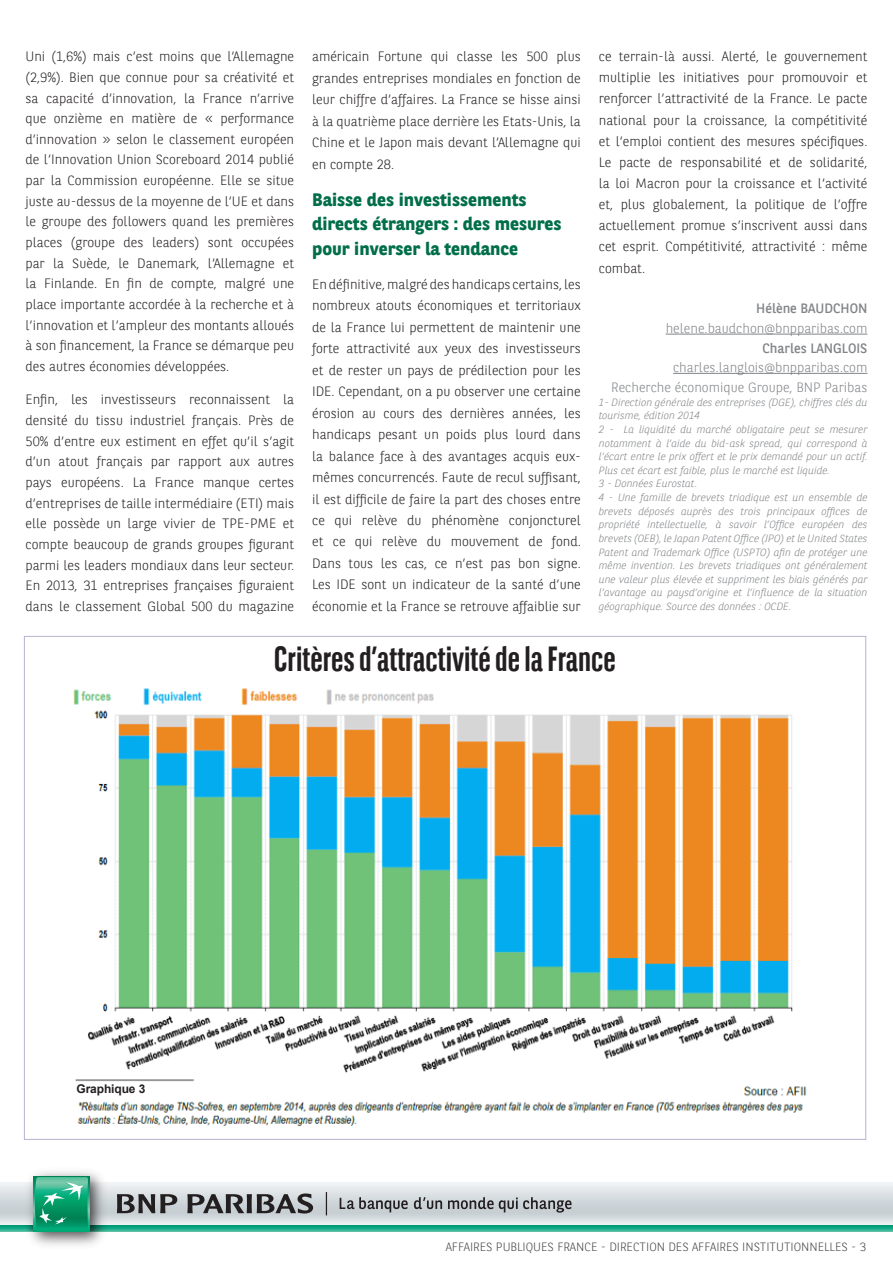
<style>
.page{position:relative;width:893px;height:1263px;background:#fff}
.page>*{position:absolute;margin:0;border:0;box-sizing:border-box;transform-origin:0 0}
.t1{font:700 34.8px "BNPP Sans Condensed";color:#231f20}
.t2{font:700 18px/24.5px "BNPP Sans";color:#006e49}
.t3{font:300 13.5px/20.7px "BNPP Sans";color:#231f20;text-align:justify}
.t4{font:300 13.5px/19.6px "BNPP Sans";color:#828487;text-align:right}
.t5{font:300 12px "BNPP Sans";color:#414243}
.sous_titre{font:700 12px "Arial";letter-spacing:-.01em;color:#231f20}
.t6{font:italic 300 10.5px/13.6px "BNPP Sans";color:#828487;text-align:justify}
.s1{font-weight:400}
</style>
<div class="page">
<svg style="left:0;top:1225px;width:893px;height:6px;background:#16a786"></svg>
<svg style="left:0;top:1183px;width:893px;height:42px;background:#dae0e3"></svg>
<img style="left:21px;top:1171px;width:90px;height:75px">
<svg style="left:326px;top:1192px;width:1px;height:23px"></svg>
<svg style="left:414px;top:1197px;width:28px;height:12px"></svg>
<svg style="left:448px;top:1197px;width:123px;height:15px;background:#9ea2a5"></svg>
<svg style="left:340px;top:1197px;width:68px;height:15px"></svg>
<svg style="left:23px;top:1177px;width:154px;height:54px;background:#7bb7a6"></svg>
<svg style="left:187px;top:1193px;width:126px;height:20px;background:#7f8183"></svg>
<hr style="left:666px;top:334px;width:201px;height:1px;background:#828487">
<hr style="left:673px;top:373px;width:194px;height:1px;background:#828487">
<div style="left:24px;top:636px;width:842px;height:504px;background:#fff;border:1px solid #b5b4cf"></div>
<img style="left:73px;top:688px;width:734px;height:438px">
<div style="left:77px;top:1084px;width:194px;height:14px;background:#fff"></div>
<p class="t3" style="left:26px;top:46px;width:270px">Uni (1,6%) mais c’est moins que l’Allemagne (2,9%). Bien que connue pour sa créativité et sa capacité d’innovation, la France n’arrive que onzième en matière de « performance d’innovation » selon le classement européen de l’Innovation Union Scoreboard 2014 publié par la Commission européenne. Elle se situe juste au-dessus de la moyenne de l’UE et dans le groupe des followers quand les premières places (groupe des leaders) sont occupées par la Suède, le Danemark, l’Allemagne et la Finlande. En fin de compte, malgré une place importante accordée à la recherche et à l’innovation et l’ampleur des montants alloués à son financement, la France se démarque peu des autres économies développées.</p>
<p class="t3" style="left:26px;top:389px;width:270px">Enfin, les investisseurs reconnaissent la densité du tissu industriel français. Près de 50% d’entre eux estiment en effet qu’il s’agit d’un atout français par rapport aux autres pays européens. La France manque certes d’entreprises de taille intermédiaire (ETI) mais elle possède un large vivier de TPE-PME et compte beaucoup de grands groupes figurant parmi les leaders mondiaux dans leur secteur.<br>En 2013, 31 entreprises françaises figuraient dans le classement Global 500 du magazine</p>
<p class="t3" style="left:312px;top:45px;width:270px;line-height:21.5px">américain Fortune qui classe les 500 plus grandes entreprises mondiales en fonction de leur chiffre d’affaires. La France se hisse ainsi à la quatrième place derrière les Etats-Unis, la Chine et le Japon mais devant l’Allemagne qui en compte 28.</p>
<p class="t2" style="left:312px;top:187px;width:251px">Baisse des investissements directs étrangers : des mesures pour inverser la tendance</p>
<p class="t3" style="left:312px;top:273px;width:270px;line-height:21.5px">En définitive, malgré des handicaps certains, les nombreux atouts économiques et territoriaux de la France lui permettent de maintenir une forte attractivité aux yeux des investisseurs et de rester un pays de prédilection pour les IDE. Cependant, on a pu observer une certaine érosion au cours des dernières années, les handicaps pesant un poids plus lourd dans la balance face à des avantages acquis eux&shy;mêmes concurrencés. Faute de recul suffisant, il est difficile de faire la part des choses entre ce qui relève du phénomène conjoncturel et ce qui relève du mouvement de fond.<br>Dans tous les cas, ce n’est pas bon signe.<br>Les IDE sont un indicateur de la santé d’une économie et la France se retrouve affaiblie sur</p>
<p class="t3" style="left:599px;top:45px;width:270px;line-height:21.1px">ce terrain-là aussi. Alerté, le gouvernement multiplie les initiatives pour promouvoir et renforcer l’attractivité de la France. Le pacte national pour la croissance, la compétitivité et l’emploi contient des mesures spécifiques.<br>Le pacte de responsabilité et de solidarité, la loi Macron pour la croissance et l’activité et, plus globalement, la politique de l’offre actuellement promue s’inscrivent aussi dans cet esprit. Compétitivité, attractivité : même combat.</p>
<p class="t4" style="left:666px;top:298px;width:203px"><span class="s1">Hélène BAUDCHON </span>helene.baudchon@bnpparibas.com</p>
<p class="t4" style="left:673px;top:338px;width:196px"><span class="s1">Charles LANGLOIS </span>charles.langlois@bnpparibas.com</p>
<p class="t4" style="left:611px;top:377px;width:258px">Recherche économique Groupe, BNP Paribas</p>
<p class="t6" style="left:599px;top:395px;width:270px">1- Direction générale des entreprises (DGE), chiffres clés du tourisme, édition 2014</p>
<p class="t6" style="left:599px;top:422px;width:270px">2 - La liquidité du marché obligataire peut se mesurer notamment à l’aide du bid-ask spread, qui correspond à l’écart entre le prix offert et le prix demandé pour un actif.<br>Plus cet écart est faible, plus le marché est liquide.</p>
<p class="t6" style="left:599px;top:476px;width:100px">3 - Données Eurostat.</p>
<p class="t6" style="left:599px;top:490px;width:270px">4 - Une famille de brevets triadique est un ensemble de brevets déposés auprès des trois principaux offices de propriété intellectuelle, à savoir l’Office européen des brevets (OEB), le Japan Patent Office (JPO) et le United States Patent and Trademark Office (USPTO) afin de protéger une même invention. Les brevets triadiques ont généralement une valeur plus élevée et suppriment les biais générés par l’avantage au paysd’origine et l’influence de la situation géographique. Source des données : OCDE.</p>
<p class="t1" style="left:274px;top:641px;width:343px">Critères d’attractivité de la France</p>
<p class="sous_titre" style="left:77px;top:1081px;width:70px">Graphique 3</p>
<p class="t5" style="left:446px;top:1238px;width:422px">AFFAIRES PUBLIQUES FRANCE - DIRECTION DES AFFAIRES INSTITUTIONNELLES - 3</p>
</div>
